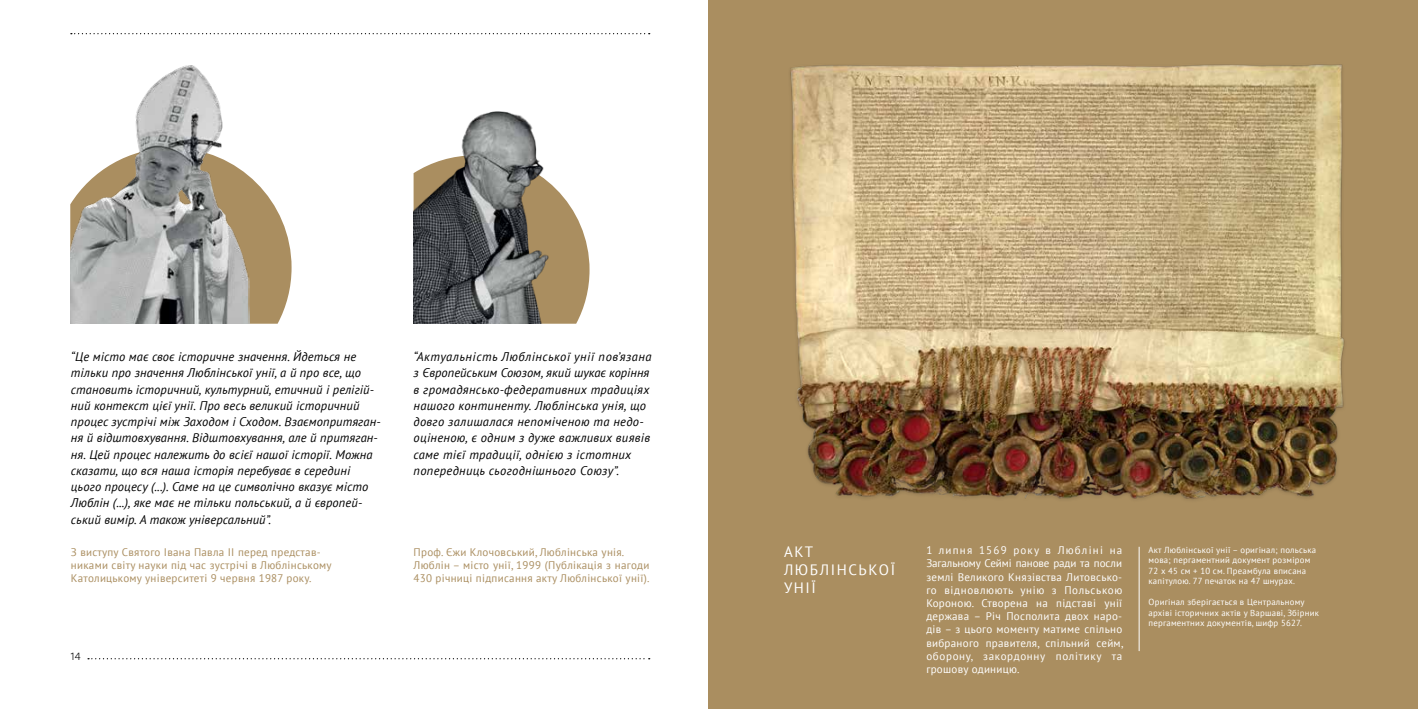
<style>
.page{position:relative;width:1418px;height:709px;background:#fff}
.page>*{position:absolute;margin:0;border:0;box-sizing:border-box;transform-origin:0 0}
.t1{font:15px/18px "PT Sans";letter-spacing:.105em;color:#fff}
.t2{font:italic 12.5px/16.2px "PT Sans";letter-spacing:.01em;color:#000}
.t3{font:300 11.25px "Klavika";color:#000}
.t4{font:11px/13.2px "PT Sans";letter-spacing:.055em;color:#fff;text-align:justify}
.t5{font:11px/13.2px "PT Sans";letter-spacing:.025em;color:#aa8e60}
.t6{font:8.75px/10.5px "PT Sans";letter-spacing:.025em;color:#fff}
</style>
<div class="page">
<svg style="left:88px;top:658px;width:561px;height:1px"></svg>
<svg style="left:71px;top:33px;width:578px;height:1px"></svg>
<svg style="left:249px;top:176px;width:42px;height:148px"></svg>
<svg style="left:572px;top:209px;width:17px;height:115px"></svg>
<img style="left:70px;top:66px;width:179px;height:258px">
<img style="left:413px;top:111px;width:159px;height:213px">
<div style="left:709px;top:0;width:708px;height:709px;background:#aa8e60"></div>
<img style="left:790px;top:64px;width:555px;height:436px">
<hr style="left:1138px;top:547px;width:1px;height:104px;background:#fff">
<p class="t2" style="left:71px;top:348px;width:311px">“Це місто має своє історичне значення. Йдеться не тільки про значення Люблінської унії, а й про все, що становить історичний, культурний, етичний і релігій&shy;ний контекст цієї унії. Про весь великий історичний процес зустрічі між Заходом і Сходом. Взаємопритяган&shy;ня й відштовхування. Відштовхування, але й притяган&shy;ня. Цей процес належить до всієї нашої історії. Можна сказати, що вся наша історія перебуває в середині цього процесу (...). Саме на це символічно вказує місто Люблін (...), яке має не тільки польський, а й європей&shy;ський вимір. А також універсальний”.</p>
<p class="t2" style="left:413px;top:348px;width:239px">“Актуальність Люблінської унії пов’язана з Європейським Союзом, який шукає коріння в громадянсько-федеративних традиціях нашого континенту. Люблінська унія, що довго залишалася непоміченою та недо&shy;оціненою, є одним з дуже важливих виявів саме тієї традиції, однією з істотних попередниць сьогоднішнього Союзу”.</p>
<p class="t5" style="left:71px;top:545px;width:262px">З виступу Святого Івана Павла ІІ перед представ&shy;никами світу науки під час зустрічі в Люблінському<br>Католицькому університеті 9 червня 1987 року.</p>
<p class="t5" style="left:413px;top:545px;width:237px">Проф. Єжи Клочовський, Люблінська унія.<br>Люблін – місто унії, 1999 (Публікація з нагоди<br>430 річниці підписання акту Люблінської унії).</p>
<p class="t3" style="left:71px;top:649px;width:12px">14</p>
<p class="t1" style="left:784px;top:542px;width:113px">АКТ<br>ЛЮБЛІНСЬКОЇ<br>УНІЇ</p>
<p class="t4" style="left:926px;top:543px;width:198px">1 липня 1569 року в Любліні на Загальному Сеймі панове ради та посли землі Великого Князівства Литовсько&shy;го відновлюють унію з Польською Короною. Створена на підставі унії держава – Річ Посполита двох наро&shy;дів – з цього моменту матиме спільно вибраного правителя, спільний сейм, оборону, закордонну політику та грошову одиницю.</p>
<p class="t6" style="left:1148px;top:544px;width:169px">Акт Люблінської унії – оригінал; польська мова; пергаментний документ розміром 72 x 45 см + 10 см. Преамбула вписана капітулою. 77 печаток на 47 шнурах.</p>
<p class="t6" style="left:1148px;top:596px;width:172px">Оригінал зберігається в Центральному архіві історичних актів у Варшаві, Збірник пергаментних документів, шифр 5627.</p>
</div>
